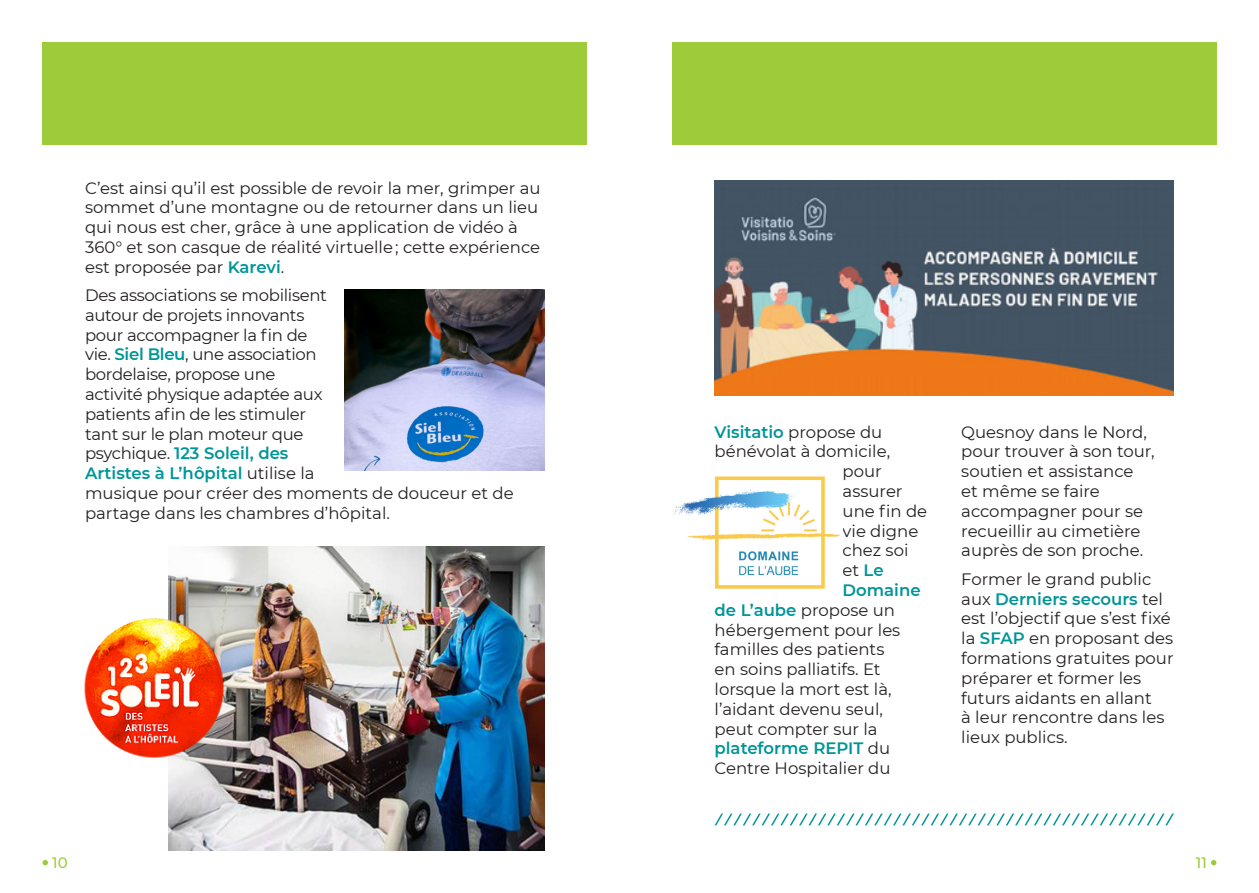
<style>
.page{position:relative;width:1259px;height:893px;background:#fff}
.page>*{position:absolute;margin:0;border:0;box-sizing:border-box;transform-origin:0 0}
.t1{font:16.5px/19.8px "Montserrat";color:#231f20}
.t2{font:16.5px/19.8px "Montserrat";letter-spacing:-.02em;color:#231f20}
.t3{font:600 16.5px "Montserrat";color:#009597}
.t4{font:500 15px "Montserrat";color:#9ecb3a}
.s1{font-weight:600;color:#009597}
.s2{font-weight:400;color:#231f20}
</style>
<div class="page">
<svg style="left:1211px;top:860px;width:5px;height:5px"></svg>
<svg style="left:43px;top:860px;width:5px;height:5px"></svg>
<img style="left:714px;top:181px;width:460px;height:214px">
<img style="left:344px;top:289px;width:200px;height:181px">
<svg style="left:715px;top:814px;width:459px;height:11px"></svg>
<div style="left:43px;top:43px;width:544px;height:102px;background:#9ecb3a"></div>
<div style="left:672px;top:43px;width:544px;height:102px;background:#9ecb3a"></div>
<img style="left:673px;top:476px;width:167px;height:113px">
<img style="left:168px;top:546px;width:376px;height:304px">
<img style="left:84px;top:609px;width:148px;height:156px">
<p class="t1" style="left:85px;top:177px;width:457px">C’est ainsi qu’il est possible de revoir la mer, grimper au sommet d’une montagne ou de retourner dans un lieu qui nous est cher, grâce à une application de vidéo à 360° et son casque de réalité virtuelle ; cette expérience est proposée par <span class="s1">Karevi</span>.</p>
<p class="t2" style="left:85px;top:285px;width:430px">Des associations se mobilisent<br>autour de projets innovants<br>pour accompagner la fin de<br>vie. <span class="s1">Siel Bleu</span>, une association<br>bordelaise, propose une<br>activité physique adaptée aux<br>patients afin de les stimuler<br>tant sur le plan moteur que<br>psychique. <span class="s1">123 Soleil, des<br>Artistes à L’hôpital</span> utilise la<br>musique pour créer des moments de douceur et de partage dans les chambres d’hôpital.</p>
<p class="t3" style="left:714px;top:420px;width:169px">Visitatio <span class="s2">propose du</span></p>
<p class="t1" style="left:714px;top:441px;width:177px">bénévolat à domicile,</p>
<p class="t1" style="left:842px;top:461px;width:41px">pour</p>
<p class="t1" style="left:842px;top:481px;width:61px">assurer</p>
<p class="t1" style="left:842px;top:500px;width:86px">une fin de</p>
<p class="t1" style="left:842px;top:520px;width:77px">vie digne</p>
<p class="t1" style="left:842px;top:540px;width:67px">chez soi</p>
<p class="t1" style="left:842px;top:560px;width:43px">et <span class="s1">Le</span></p>
<p class="t3" style="left:842px;top:578px;width:80px">Domaine</p>
<p class="t1" style="left:714px;top:599px;width:182px"><span class="s1">de L’aube</span> propose un</p>
<p class="t1" style="left:714px;top:619px;width:187px">hébergement pour les</p>
<p class="t1" style="left:714px;top:639px;width:171px">familles des patients</p>
<p class="t1" style="left:714px;top:659px;width:167px">en soins palliatifs. Et</p>
<p class="t1" style="left:714px;top:679px;width:178px">lorsque la mort est là,</p>
<p class="t1" style="left:714px;top:698px;width:170px">l’aidant devenu seul,</p>
<p class="t1" style="left:714px;top:718px;width:165px">peut compter sur la</p>
<p class="t3" style="left:714px;top:737px;width:177px">plateforme REPIT <span class="s2">du</span></p>
<p class="t1" style="left:714px;top:758px;width:177px">Centre Hospitalier du</p>
<p class="t1" style="left:961px;top:421px;width:195px">Quesnoy dans le Nord, pour trouver à son tour, soutien et assistance<br>et même se faire accompagner pour se recueillir au cimetière auprès de son proche.</p>
<p class="t1" style="left:961px;top:568px;width:214px">Former le grand public aux <span class="s1">Derniers secours</span> tel est l’objectif que s’est fixé la <span class="s1">SFAP</span> en proposant des formations gratuites pour préparer et former les futurs aidants en allant<br>à leur rencontre dans les lieux publics.</p>
<p class="t4" style="left:52px;top:852px;width:17px">10</p>
<p class="t4" style="left:1195px;top:852px;width:13px">11</p>
</div>
